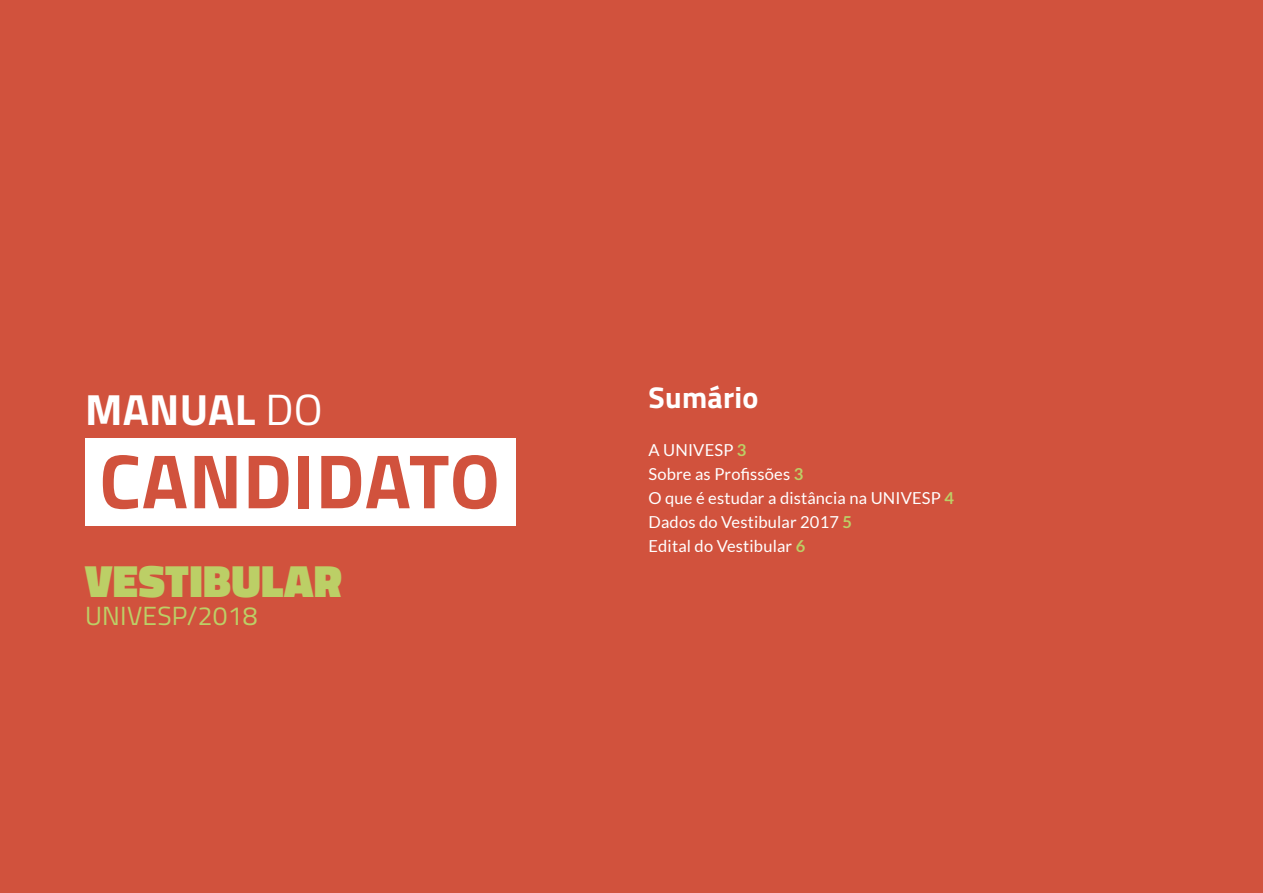
<style>
.page{position:relative;width:1263px;height:893px;background:#d1523d}
.page>*{position:absolute;margin:0;border:0;box-sizing:border-box;transform-origin:0 0}
.t1{font:700 76.95px "Titillium Web";letter-spacing:.01em;color:#d1523d}
.t2{font:900 45.75px "Titillium Web";letter-spacing:.01em;color:#bccf66}
.t3{font:700 43.65px "Titillium Web";letter-spacing:.005em;color:#fff}
.t4{font:700 30px "Titillium Web";letter-spacing:.01em;color:#fff}
.t5{font:26.25px "Titillium Web";letter-spacing:.01em;color:#bccf66}
.t6{font:16.5px/24px "Lato";letter-spacing:.01em;color:#fff}
.s1{font-weight:400}
.s2{font-weight:700;color:#bccf66}
</style>
<div class="page">
<div style="left:85px;top:438px;width:430px;height:87px;background:#fff"></div>
<h3 class="t3" style="left:85px;top:375px;width:239px">MANUAL <span class="s1">DO</span></h3>
<h1 class="t1" style="left:99px;top:421px;width:402px">CANDIDATO</h1>
<h2 class="t2" style="left:85px;top:545px;width:259px">VESTIBULAR</h2>
<h3 class="t5" style="left:85px;top:595px;width:174px">UNIVESP/2018</h3>
<h3 class="t4" style="left:648px;top:374px;width:112px">Sumário</h3>
<p class="t6" style="left:648px;top:438px;width:307px">A UNIVESP <span class="s2">3<br></span>Sobre as Profissões <span class="s2">3<br></span>O que é estudar a distância na UNIVESP <span class="s2">4<br></span>Dados do Vestibular 2017 <span class="s2">5<br></span>Edital do Vestibular <span class="s2">6</span></p>
</div>
